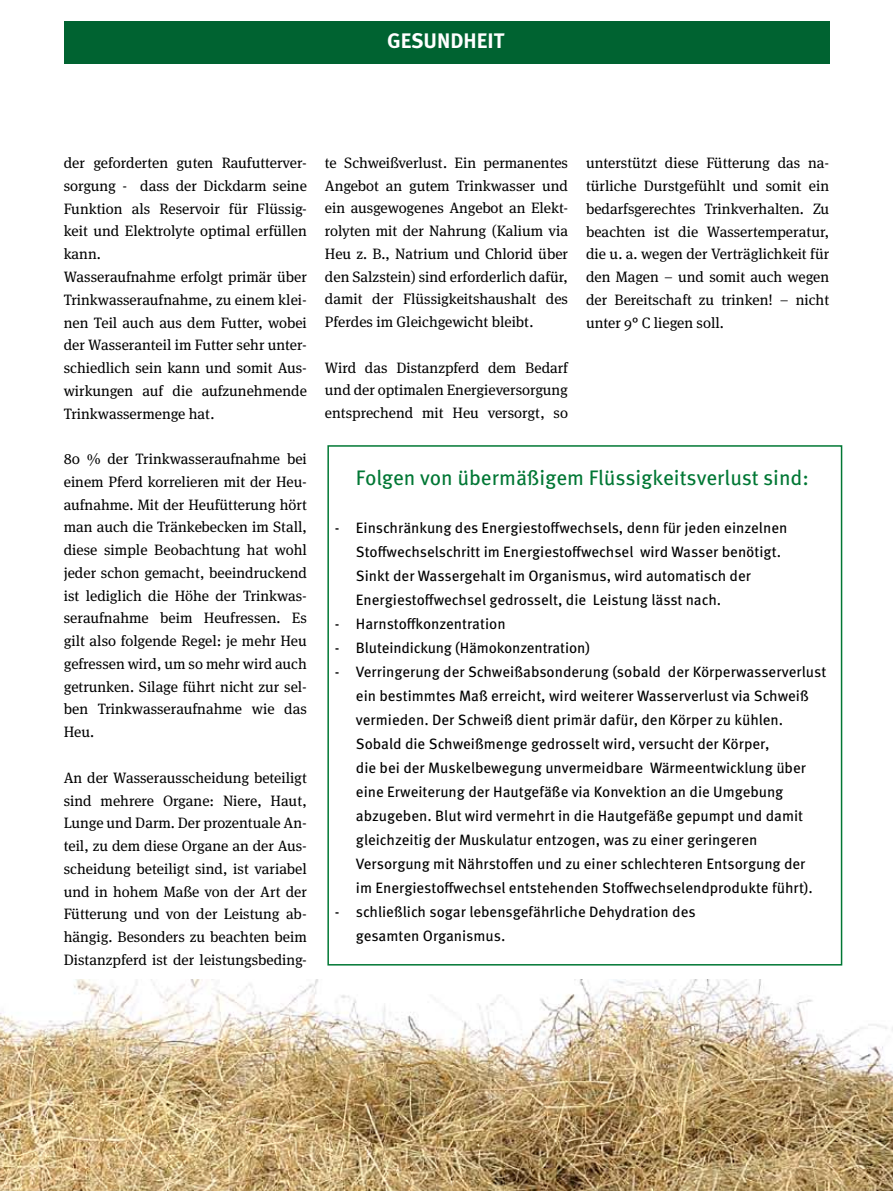
<style>
.page{position:relative;width:893px;height:1191px;background:#fff}
.page>*{position:absolute;margin:0;border:0;box-sizing:border-box;transform-origin:0 0}
.t1{font:21px "Meta Pro";color:#007734}
.t2{font:700 21px "Meta Pro";color:#fff}
.t3{font:15px/22.8px "Meta Serif OT";color:#000;text-align:justify}
.t4{font:15px/24px "Meta Pro";color:#000}
</style>
<div class="page">
<div style="left:327px;top:445px;width:515px;height:520px;border:2px solid #007734"></div>
<div style="left:64px;top:21px;width:766px;height:43px;background:#006331"></div>
<img style="left:0;top:979px;width:893px;height:212px">
<p class="t2" style="left:387px;top:28px;width:119px">GESUNDHEIT</p>
<p class="t3" style="left:64px;top:152px;width:245px;text-align:left">der geforderten guten Raufutterver&shy;sorgung - dass der Dickdarm seine<br>Funktion als Reservoir für Flüssig&shy;keit und Elektrolyte optimal erfüllen kann.<br>Wasseraufnahme erfolgt primär über<br>Trinkwasseraufnahme, zu einem klei&shy;nen Teil auch aus dem Futter, wobei der Wasseranteil im Futter sehr unter&shy;schiedlich sein kann und somit Aus&shy;wirkungen auf die aufzunehmende<br>Trinkwassermenge hat.</p>
<p class="t3" style="left:64px;top:448px;width:245px">80 % der Trinkwasseraufnahme bei einem Pferd korrelieren mit der Heu&shy;aufnahme. Mit der Heufütterung hört man auch die Tränkebecken im Stall, diese simple Beobachtung hat wohl jeder schon gemacht, beeindruckend ist lediglich die Höhe der Trinkwas&shy;seraufnahme beim Heufressen. Es gilt also folgende Regel: je mehr Heu gefressen wird, um so mehr wird auch getrunken. Silage führt nicht zur sel&shy;ben Trinkwasseraufnahme wie das Heu.</p>
<p class="t3" style="left:64px;top:766px;width:245px">An der Wasserausscheidung beteiligt sind mehrere Organe: Niere, Haut, Lunge und Darm. Der prozentuale An&shy;teil, zu dem diese Organe an der Aus&shy;scheidung beteiligt sind, ist variabel und in hohem Maße von der Art der Fütterung und von der Leistung ab&shy;hängig. Besonders zu beachten beim Distanzpferd ist der leistungsbeding-</p>
<p class="t3" style="left:325px;top:151px;width:245px">te Schweißverlust. Ein permanentes Angebot an gutem Trinkwasser und ein ausgewogenes Angebot an Elekt&shy;rolyten mit der Nahrung (Kalium via Heu z. B., Natrium und Chlorid über den Salzstein) sind erforderlich dafür, damit der Flüssigkeitshaushalt des Pferdes im Gleichgewicht bleibt.</p>
<p class="t3" style="left:325px;top:356px;width:245px">Wird das Distanzpferd dem Bedarf und der optimalen Energieversorgung entsprechend mit Heu versorgt, so</p>
<p class="t3" style="left:586px;top:152px;width:245px">unterstützt diese Fütterung das na&shy;türliche Durstgefühlt und somit ein bedarfsgerechtes Trinkverhalten. Zu beachten ist die Wassertemperatur, die u. a. wegen der Verträglichkeit für den Magen – und somit auch wegen der Bereitschaft zu trinken! – nicht unter 9° C liegen soll.</p>
<p class="t1" style="left:356px;top:465px;width:455px">Folgen von übermäßigem Flüssigkeitsverlust sind:</p>
<p class="t4" style="left:356px;top:516px;width:433px;text-indent:-21px">- Einschränkung des Energiestoffwechsels, denn für jeden einzelnen Stoffwechselschritt im Energiestoffwechsel wird Wasser benötigt.<br>Sinkt der Wassergehalt im Organismus, wird automatisch der Energiestoffwechsel gedrosselt, die Leistung lässt nach.</p>
<p class="t4" style="left:335px;top:612px;width:172px">- Harnstoffkonzentration</p>
<p class="t4" style="left:335px;top:636px;width:257px">- Bluteindickung (Hämokonzentration)</p>
<p class="t4" style="left:356px;top:660px;width:472px;text-indent:-21px">- Verringerung der Schweißabsonderung (sobald der Körperwasserverlust ein bestimmtes Maß erreicht, wird weiterer Wasserverlust via Schweiß vermieden. Der Schweiß dient primär dafür, den Körper zu kühlen.<br>Sobald die Schweißmenge gedrosselt wird, versucht der Körper,<br>die bei der Muskelbewegung unvermeidbare Wärmeentwicklung über eine Erweiterung der Hautgefäße via Konvektion an die Umgebung abzugeben. Blut wird vermehrt in die Hautgefäße gepumpt und damit gleichzeitig der Muskulatur entzogen, was zu einer geringeren Versorgung mit Nährstoffen und zu einer schlechteren Entsorgung der<br>im Energiestoffwechsel entstehenden Stoffwechselendprodukte führt).</p>
<p class="t4" style="left:356px;top:900px;width:341px;text-indent:-21px">- schließlich sogar lebensgefährliche Dehydration des gesamten Organismus.</p>
</div>
